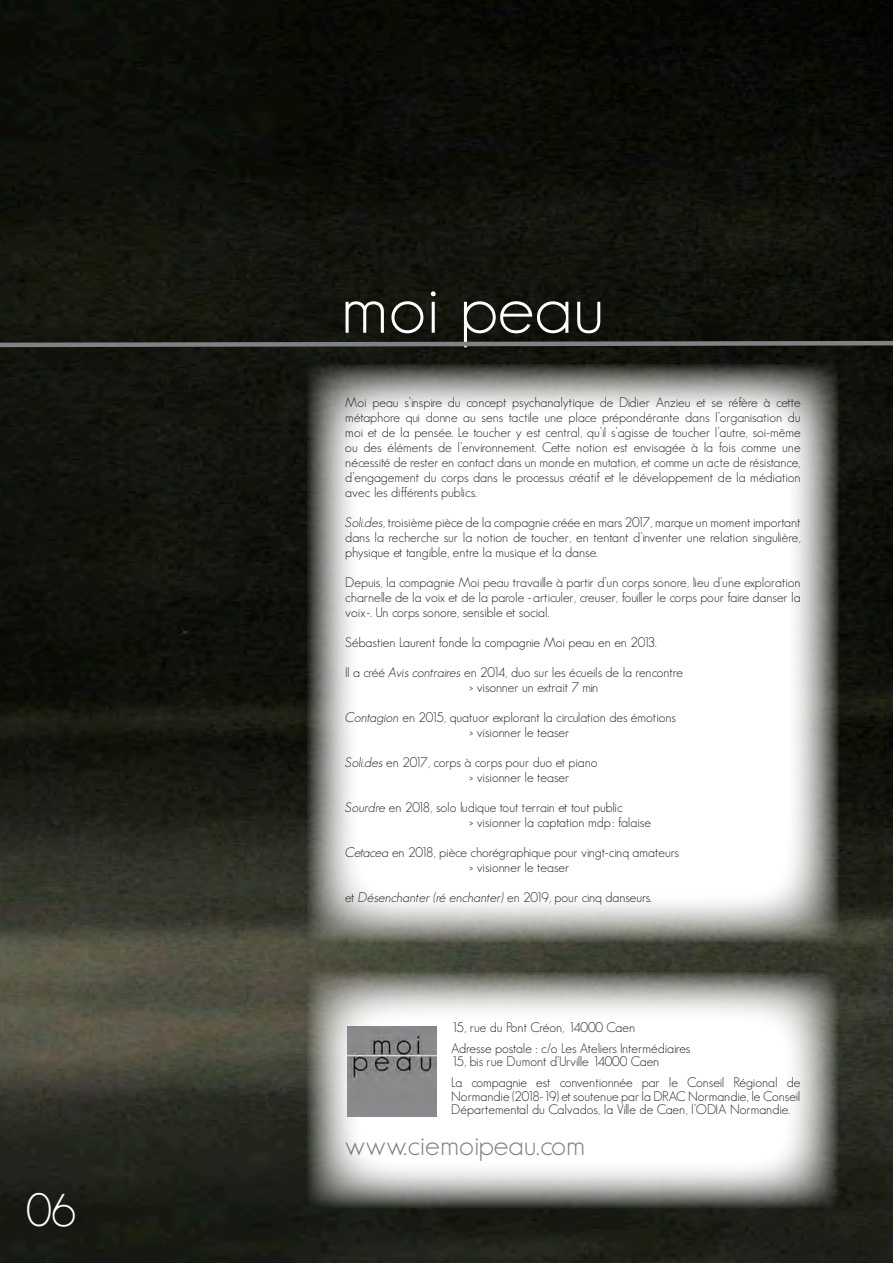
<style>
.page{position:relative;width:893px;height:1263px;background:#fff}
.page>*{position:absolute;margin:0;border:0;box-sizing:border-box;transform-origin:0 0}
.t1{font:300 75px "Geosans";color:#fff}
.t2{font:300 45px "Geosans";color:#fff}
.t3{font:300 30px "Geosans";color:#808285}
.t4{font:300 13.5px/15px "Geosans";color:#231f20}
.s1{font-style:italic}
</style>
<div class="page">
<img style="left:0;top:0;width:893px;height:1263px">
<svg style="left:307px;top:972px;width:532px;height:237px"></svg>
<svg style="left:0;top:338px;width:893px;height:12px;background:#3a3c39"></svg>
<img style="left:347px;top:1027px;width:90px;height:90px">
<svg style="left:307px;top:364px;width:532px;height:579px"></svg>
<h2 class="t2" style="left:26px;top:1186px;width:51px">06</h2>
<h1 class="t1" style="left:341px;top:265px;width:266px">moi peau</h1>
<p class="t4" style="left:345px;top:394px;width:457px;text-align:justify">Moi peau s’inspire du concept psychanalytique de Didier Anzieu et se réfère à cette métaphore qui donne au sens tactile une place prépondérante dans l’organisation du moi et de la pensée. Le toucher y est central, qu’il s’agisse de toucher l’autre, soi-même ou des éléments de l’environnement. Cette notion est envisagée à la fois comme une nécessité de rester en contact dans un monde en mutation, et comme un acte de résistance, d’engagement du corps dans le processus créatif et le développement de la médiation avec les différents publics.</p>
<p class="t4" style="left:345px;top:514px;width:457px;text-align:justify"><span class="s1">Soli.des</span>, troisième pièce de la compagnie créée en mars 2017, marque un moment important dans la recherche sur la notion de toucher, en tentant d’inventer une relation singulière, physique et tangible, entre la musique et la danse.</p>
<p class="t4" style="left:345px;top:574px;width:457px;text-align:justify">Depuis, la compagnie Moi peau travaille à partir d’un corps sonore, lieu d’une exploration charnelle de la voix et de la parole -articuler, creuser, fouiller le corps pour faire danser la voix-. Un corps sonore, sensible et social.</p>
<p class="t4" style="left:345px;top:634px;width:313px">Sébastien Laurent fonde la compagnie Moi peau en en 2013.</p>
<p class="t4" style="left:469px;top:664px;width:215px;text-indent:-124px">Il a créé <span class="s1">Avis contraires</span> en 2014, duo sur les écueils de la rencontre &gt; visonner un extrait 7 min</p>
<p class="t4" style="left:469px;top:709px;width:209px;text-indent:-124px"><span class="s1">Contagion</span> en 2015, quatuor explorant la circulation des émotions &gt; visionner le teaser</p>
<p class="t4" style="left:469px;top:754px;width:130px;text-indent:-124px"><span class="s1">Soli.des</span> en 2017, corps à corps pour duo et piano &gt; visionner le teaser</p>
<p class="t4" style="left:469px;top:799px;width:183px;text-indent:-124px"><span class="s1">Sourdre</span> en 2018, solo ludique tout terrain et tout public<br>&gt; visionner la captation mdp: falaise</p>
<p class="t4" style="left:469px;top:844px;width:211px;text-indent:-124px"><span class="s1">Cetacea</span> en 2018, pièce chorégraphique pour vingt-cinq amateurs &gt; visionner le teaser</p>
<p class="t4" style="left:345px;top:889px;width:308px">et <span class="s1">Désenchanter (ré enchanter)</span> en 2019, pour cinq danseurs.</p>
<p class="t4" style="left:451px;top:1017px;width:241px;line-height:21px">15, rue du Pont Créon, 14000 Caen<br>Adresse postale : c/o Les Ateliers Intermédiaires</p>
<p class="t4" style="left:451px;top:1051px;width:351px;line-height:21px">15, bis rue Dumont d’Urville 14000 Caen<br>La compagnie est conventionnée par le Conseil Régional de</p>
<p class="t4" style="left:451px;top:1089px;width:351px;line-height:13.5px">Normandie (2018-19) et soutenue par la DRAC Normandie, le Conseil<br>Départemental du Calvados, la Ville de Caen, l’ODIA Normandie.</p>
<h3 class="t3" style="left:345px;top:1128px;width:242px">www.ciemoipeau.com</h3>
</div>
